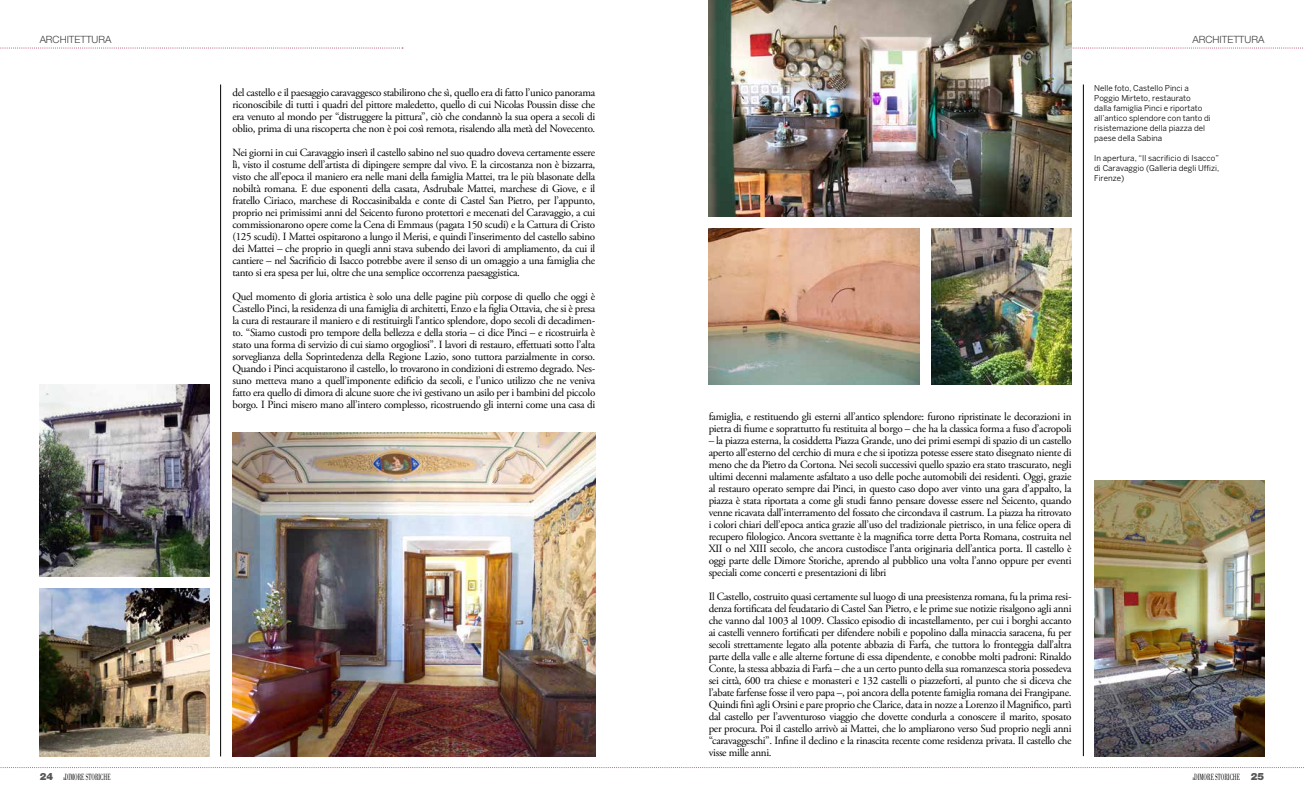
<style>
.page{position:relative;width:1304px;height:808px;background:#fff}
.page>*{position:absolute;margin:0;border:0;box-sizing:border-box;transform-origin:0 0}
.t1{font:11px/12px "Adobe Garamond Pro";letter-spacing:-.025em;color:#000;text-align:justify}
.t2{font:300 10px "Helvetica Neue LT Std";color:#3c3c3b}
.t3{font:900 10px "Helvetica Neue LT Std";color:#575756}
.t4{font:9.3px "Bodoni Std";color:#000;scale:.57 1}
.t5{font:8px/10px "Benton Sans";color:#000}
.s1{font-style:italic;font-size:4.4px}
.s2{font-family:"Helvetica Neue LT Std";font-weight:900;font-size:10px;color:#575756}
</style>
<div class="page">
<svg style="left:0;top:48px;width:403px;height:1px"></svg>
<svg style="left:1071px;top:48px;width:232px;height:1px"></svg>
<svg style="left:0;top:767px;width:1304px;height:1px"></svg>
<hr style="left:220px;top:84px;width:1px;height:672px;background:#000">
<hr style="left:1083px;top:84px;width:1px;height:672px;background:#000">
<img style="left:232px;top:432px;width:363px;height:325px">
<img style="left:40px;top:588px;width:170px;height:168px">
<img style="left:40px;top:384px;width:170px;height:192px">
<img style="left:709px;top:0;width:362px;height:216px">
<img style="left:931px;top:228px;width:140px;height:156px">
<img style="left:1094px;top:480px;width:170px;height:276px">
<img style="left:709px;top:228px;width:210px;height:156px">
<p class="t2" style="left:40px;top:33px;width:73px">ARCHITETTURA</p>
<p class="t2" style="left:1193px;top:33px;width:73px">ARCHITETTURA</p>
<p class="t1" style="left:232px;top:87px;width:364px">del castello e il paesaggio caravaggesco stabilirono che sì, quello era di fatto l’unico panorama riconoscibile di tutti i quadri del pittore maledetto, quello di cui Nicolas Poussin disse che era venuto al mondo per “distruggere la pittura”, ciò che condannò la sua opera a secoli di oblio, prima di una riscoperta che non è poi così remota, risalendo alla metà del Novecento.</p>
<p class="t1" style="left:232px;top:147px;width:364px">Nei giorni in cui Caravaggio inserì il castello sabino nel suo quadro doveva certamente essere lì, visto il costume dell’artista di dipingere sempre dal vivo. E la circostanza non è bizzarra, visto che all’epoca il maniero era nelle mani della famiglia Mattei, tra le più blasonate della nobiltà romana. E due esponenti della casata, Asdrubale Mattei, marchese di Giove, e il fratello Ciriaco, marchese di Roccasinibalda e conte di Castel San Pietro, per l’appunto, proprio nei primissimi anni del Seicento furono protettori e mecenati del Caravaggio, a cui commissionarono opere come la Cena di Emmaus (pagata 150 scudi) e la Cattura di Cristo (125 scudi). I Mattei ospitarono a lungo il Merisi, e quindi l’inserimento del castello sabino dei Mattei – che proprio in quegli anni stava subendo dei lavori di ampliamento, da cui il cantiere – nel Sacrificio di Isacco potrebbe avere il senso di un omaggio a una famiglia che tanto si era spesa per lui, oltre che una semplice occorrenza paesaggistica.</p>
<p class="t1" style="left:232px;top:291px;width:364px">Quel momento di gloria artistica è solo una delle pagine più corpose di quello che oggi è Castello Pinci, la residenza di una famiglia di architetti, Enzo e la figlia Ottavia, che si è presa la cura di restaurare il maniero e di restituirgli l’antico splendore, dopo secoli di decadimen&shy;to. “Siamo custodi pro tempore della bellezza e della storia – ci dice Pinci – e ricostruirla è stato una forma di servizio di cui siamo orgogliosi”. I lavori di restauro, effettuati sotto l’alta sorveglianza della Soprintedenza della Regione Lazio, sono tuttora parzialmente in corso.<br>Quando i Pinci acquistarono il castello, lo trovarono in condizioni di estremo degrado. Nes&shy;suno metteva mano a quell’imponente edificio da secoli, e l’unico utilizzo che ne veniva fatto era quello di dimora di alcune suore che ivi gestivano un asilo per i bambini del piccolo borgo. I Pinci misero mano all’intero complesso, ricostruendo gli interni come una casa di</p>
<p class="t5" style="left:1094px;top:83px;width:118px">Nelle foto, Castello Pinci a<br>Poggio Mirteto, restaurato<br>dalla famiglia Pinci e riportato all’antico splendore con tanto di risistemazione della piazza del paese della Sabina</p>
<p class="t5" style="left:1094px;top:153px;width:126px;text-align:justify">In apertura, “Il sacrificio di Isacco” di Caravaggio (Galleria degli Uffizi, Firenze)</p>
<p class="t1" style="left:709px;top:411px;width:364px">famiglia, e restituendo gli esterni all’antico splendore: furono ripristinate le decorazioni in pietra di fiume e soprattutto fu restituita al borgo – che ha la classica forma a fuso d’acropoli</p>
<p class="t1" style="left:709px;top:435px;width:364px">– la piazza esterna, la cosiddetta Piazza Grande, uno dei primi esempi di spazio di un castello aperto all’esterno del cerchio di mura e che si ipotizza potesse essere stato disegnato niente di meno che da Pietro da Cortona. Nei secoli successivi quello spazio era stato trascurato, negli ultimi decenni malamente asfaltato a uso delle poche automobili dei residenti. Oggi, grazie al restauro operato sempre dai Pinci, in questo caso dopo aver vinto una gara d’appalto, la piazza è stata riportata a come gli studi fanno pensare dovesse essere nel Seicento, quando venne ricavata dall’interramento del fossato che circondava il castrum. La piazza ha ritrovato i colori chiari dell’epoca antica grazie all’uso del tradizionale pietrisco, in una felice opera di recupero filologico. Ancora svettante è la magnifica torre detta Porta Romana, costruita nel XII o nel XIII secolo, che ancora custodisce l’anta originaria dell’antica porta. Il castello è oggi parte delle Dimore Storiche, aprendo al pubblico una volta l’anno oppure per eventi speciali come concerti e presentazioni di libri</p>
<p class="t1" style="left:709px;top:591px;width:364px">Il Castello, costruito quasi certamente sul luogo di una preesistenza romana, fu la prima resi&shy;denza fortificata del feudatario di Castel San Pietro, e le prime sue notizie risalgono agli anni che vanno dal 1003 al 1009. Classico episodio di incastellamento, per cui i borghi accanto ai castelli vennero fortificati per difendere nobili e popolino dalla minaccia saracena, fu per secoli strettamente legato alla potente abbazia di Farfa, che tuttora lo fronteggia dall’altra parte della valle e alle alterne fortune di essa dipendente, e conobbe molti padroni: Rinaldo Conte, la stessa abbazia di Farfa – che a un certo punto della sua romanzesca storia possedeva sei città, 600 tra chiese e monasteri e 132 castelli o piazzeforti, al punto che si diceva che l’abate farfense fosse il vero papa –, poi ancora della potente famiglia romana dei Frangipane.<br>Quindi finì agli Orsini e pare proprio che Clarice, data in nozze a Lorenzo il Magnifico, partì dal castello per l’avventuroso viaggio che dovette condurla a conoscere il marito, sposato per procura. Poi il castello arrivò ai Mattei, che lo ampliarono verso Sud proprio negli anni “caravaggeschi”. Infine il declino e la rinascita recente come residenza privata. Il castello che visse mille anni.</p>
<p class="t3" style="left:40px;top:771px;width:15px">24</p>
<p class="t4" style="left:63px;top:772px;width:84px"><span class="s1">le</span> DIMORE STORICHE</p>
<p class="t4" style="left:1193px;top:772px;width:127px"><span class="s1">le</span> DIMORE STORICHE <span class="s2">25</span></p>
</div>
